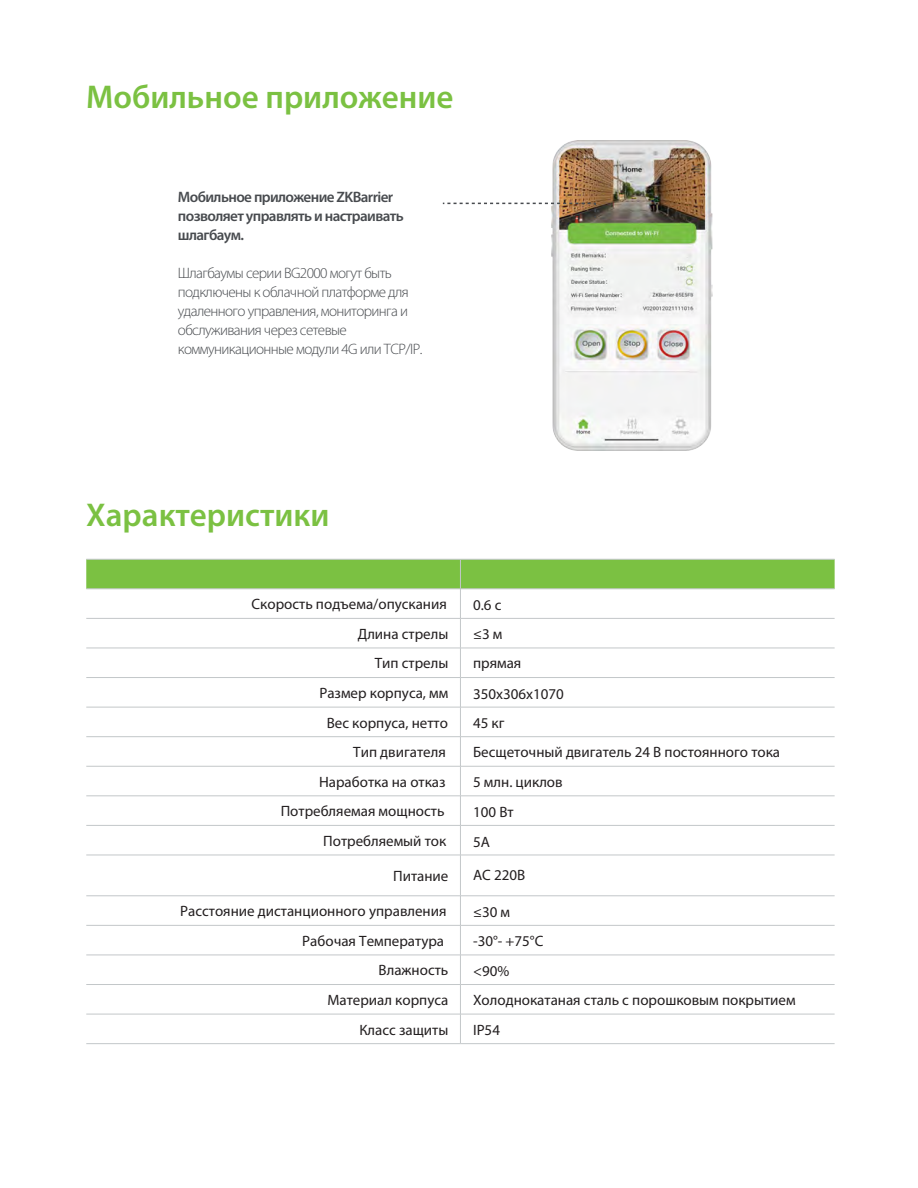
<style>
.page{position:relative;width:918px;height:1188px;background:#fff}
.page>*{position:absolute;margin:0;border:0;box-sizing:border-box;transform-origin:0 0}
.t1{font:600 33px "Myriad Pro";color:#7bc142}
.t2{font:300 15.15px/19px "Myriad Pro";letter-spacing:-.04em;color:#484b4f}
.t3{font:600 15.15px/19px "Myriad Pro";letter-spacing:-.04em;color:#484b4f}
.t4{font:15px "Myriad Pro";color:#231f20}
</style>
<div class="page">
<img style="left:552px;top:141px;width:160px;height:310px">
<svg style="left:442px;top:202px;width:155px;height:17px"></svg>
<svg style="left:86px;top:559px;width:749px;height:207px"></svg>
<hr style="left:86px;top:766px;width:374px;height:1px;background:#c3c7c9">
<hr style="left:460px;top:766px;width:375px;height:1px;background:#c3c7c9">
<hr style="left:460px;top:766px;width:1px;height:30px;background:#c3c7c9">
<hr style="left:86px;top:796px;width:374px;height:1px;background:#c3c7c9">
<hr style="left:460px;top:796px;width:375px;height:1px;background:#c3c7c9">
<hr style="left:86px;top:825px;width:374px;height:1px;background:#c3c7c9">
<hr style="left:460px;top:825px;width:375px;height:1px;background:#c3c7c9">
<svg style="left:460px;top:797px;width:1px;height:58px"></svg>
<hr style="left:86px;top:855px;width:374px;height:1px;background:#c3c7c9">
<hr style="left:460px;top:855px;width:375px;height:1px;background:#c3c7c9">
<hr style="left:460px;top:855px;width:1px;height:41px;background:#c3c7c9">
<hr style="left:86px;top:896px;width:374px;height:1px;background:#c3c7c9">
<hr style="left:460px;top:896px;width:375px;height:1px;background:#c3c7c9">
<hr style="left:86px;top:925px;width:374px;height:1px;background:#c3c7c9">
<hr style="left:460px;top:925px;width:375px;height:1px;background:#c3c7c9">
<hr style="left:86px;top:955px;width:374px;height:1px;background:#c3c7c9">
<hr style="left:460px;top:955px;width:375px;height:1px;background:#c3c7c9">
<hr style="left:86px;top:984px;width:374px;height:1px;background:#c3c7c9">
<hr style="left:460px;top:984px;width:375px;height:1px;background:#c3c7c9">
<hr style="left:86px;top:1014px;width:374px;height:1px;background:#c3c7c9">
<hr style="left:460px;top:1014px;width:375px;height:1px;background:#c3c7c9">
<svg style="left:460px;top:897px;width:1px;height:146px"></svg>
<hr style="left:86px;top:1043px;width:374px;height:1px;background:#c3c7c9">
<hr style="left:460px;top:1043px;width:375px;height:1px;background:#c3c7c9">
<h1 class="t1" style="left:86px;top:76px;width:369px">Мобильное приложение</h1>
<p class="t3" style="left:178px;top:187px;width:227px">Мобильное приложение ZKBarrier позволяет управлять и настраивать шлагбаум.</p>
<p class="t2" style="left:178px;top:264px;width:246px">Шлагбаумы серии BG2000 могут быть подключены к облачной платформе для удаленного управления, мониторинга и обслуживания через сетевые коммуникационные модули 4G или TCP/IP.</p>
<h1 class="t1" style="left:86px;top:494px;width:245px">Характеристики</h1>
<p class="t4" style="left:252px;top:595px;width:197px">Скорость подъема/опускания</p>
<p class="t4" style="left:473px;top:596px;width:30px">0.6 с</p>
<p class="t4" style="left:358px;top:625px;width:92px">Длина стрелы</p>
<p class="t4" style="left:473px;top:625px;width:31px">≤3 м</p>
<p class="t4" style="left:375px;top:654px;width:75px">Тип стрелы</p>
<p class="t4" style="left:473px;top:654px;width:50px">прямая</p>
<p class="t4" style="left:319px;top:684px;width:131px">Размер корпуса, мм</p>
<p class="t4" style="left:473px;top:684px;width:92px">350х306х1070</p>
<p class="t4" style="left:327px;top:713px;width:123px">Вес корпуса, нетто</p>
<p class="t4" style="left:473px;top:714px;width:33px">45 кг</p>
<p class="t4" style="left:353px;top:743px;width:94px">Тип двигателя</p>
<p class="t4" style="left:473px;top:743px;width:309px">Бесщеточный двигатель 24 В постоянного тока</p>
<p class="t4" style="left:319px;top:772px;width:128px">Наработка на отказ</p>
<p class="t4" style="left:473px;top:773px;width:91px">5 млн. циклов</p>
<p class="t4" style="left:281px;top:802px;width:165px">Потребляемая мощность</p>
<p class="t4" style="left:473px;top:803px;width:42px">100 Вт</p>
<p class="t4" style="left:323px;top:832px;width:125px">Потребляемый ток</p>
<p class="t4" style="left:473px;top:832px;width:18px">5A</p>
<p class="t4" style="left:393px;top:867px;width:57px">Питание</p>
<p class="t4" style="left:473px;top:865px;width:54px">АС 220В</p>
<p class="t4" style="left:180px;top:902px;width:268px">Расстояние дистанционного управления</p>
<p class="t4" style="left:473px;top:903px;width:39px">≤30 м</p>
<p class="t4" style="left:302px;top:932px;width:143px">Рабочая Температура</p>
<p class="t4" style="left:473px;top:932px;width:72px">-30°- +75°C</p>
<p class="t4" style="left:379px;top:961px;width:71px">Влажность</p>
<p class="t4" style="left:473px;top:962px;width:38px">&lt;90%</p>
<p class="t4" style="left:327px;top:991px;width:122px">Материал корпуса</p>
<p class="t4" style="left:473px;top:991px;width:324px">Холоднокатаная сталь с порошковым покрытием</p>
<p class="t4" style="left:359px;top:1020px;width:90px">Класс защиты</p>
<p class="t4" style="left:473px;top:1021px;width:28px">IP54</p>
</div>
